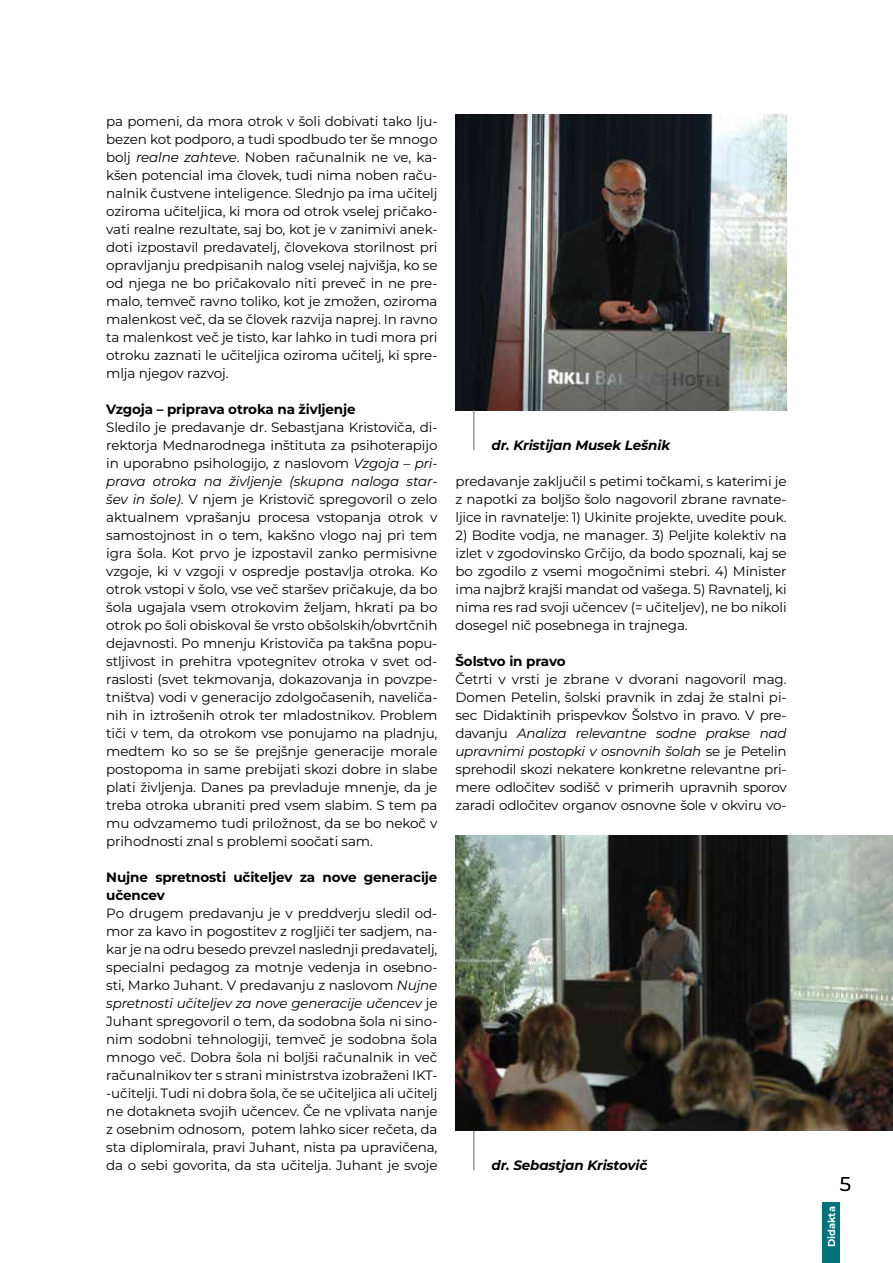
<style>
.page{position:relative;width:893px;height:1263px;background:#fff}
.page>*{position:absolute;margin:0;border:0;box-sizing:border-box;transform-origin:0 0}
.t1{font:19.8px "Montserrat";color:#000}
.t2{font:13.5px/18px "Montserrat";letter-spacing:-.01em;color:#000;text-align:justify}
.t3{font:700 13.5px/18px "Montserrat";letter-spacing:-.01em;color:#000}
.t4{font:italic 700 13.5px "Montserrat";letter-spacing:-.01em;color:#000}
.t5{font:700 9.9px "Montserrat";color:#fff}
.s1{font-style:italic}
</style>
<div class="page">
<div style="left:823px;top:1203px;width:17px;height:60px;background:#00727b"></div>
<img style="left:455px;top:115px;width:332px;height:295px">
<img style="left:455px;top:835px;width:438px;height:296px">
<hr style="left:473px;top:410px;width:2px;height:40px;background:#939598">
<hr style="left:473px;top:1131px;width:2px;height:39px;background:#939598">
<p class="t2" style="left:106px;top:112px;width:333px">pa pomeni, da mora otrok v šoli dobivati tako lju&shy;bezen kot podporo, a tudi spodbudo ter še mnogo bolj <span class="s1">realne zahteve</span>. Noben računalnik ne ve, ka&shy;kšen potencial ima človek, tudi nima noben raču&shy;nalnik čustvene inteligence. Slednjo pa ima učitelj oziroma učiteljica, ki mora od otrok vselej pričako&shy;vati realne rezultate, saj bo, kot je v zanimivi anek&shy;doti izpostavil predavatelj, človekova storilnost pri opravljanju predpisanih nalog vselej najvišja, ko se od njega ne bo pričakovalo niti preveč in ne pre&shy;malo, temveč ravno toliko, kot je zmožen, oziroma malenkost več, da se človek razvija naprej. In ravno ta malenkost več je tisto, kar lahko in tudi mora pri otroku zaznati le učiteljica oziroma učitelj, ki spre&shy;mlja njegov razvoj.</p>
<p class="t3" style="left:106px;top:399px;width:251px">Vzgoja – priprava otroka na življenje</p>
<p class="t2" style="left:106px;top:418px;width:333px">Sledilo je predavanje dr. Sebastjana Kristoviča, di&shy;rektorja Mednarodnega inštituta za psihoterapijo in uporabno psihologijo, z naslovom <span class="s1">Vzgoja – pri&shy;prava otroka na življenje (skupna naloga star&shy;šev in šole)</span>. V njem je Kristovič spregovoril o zelo aktualnem vprašanju procesa vstopanja otrok v samostojnost in o tem, kakšno vlogo naj pri tem igra šola. Kot prvo je izpostavil zanko permisivne vzgoje, ki v vzgoji v ospredje postavlja otroka. Ko otrok vstopi v šolo, vse več staršev pričakuje, da bo šola ugajala vsem otrokovim željam, hkrati pa bo otrok po šoli obiskoval še vrsto obšolskih/obvrtčnih dejavnosti. Po mnenju Kristoviča pa takšna popu&shy;stljivost in prehitra vpotegnitev otroka v svet od&shy;raslosti (svet tekmovanja, dokazovanja in povzpe&shy;tništva) vodi v generacijo zdolgočasenih, naveliča&shy;nih in iztrošenih otrok ter mladostnikov. Problem tiči v tem, da otrokom vse ponujamo na pladnju, medtem ko so se še prejšnje generacije morale postopoma in same prebijati skozi dobre in slabe plati življenja. Danes pa prevladuje mnenje, da je treba otroka ubraniti pred vsem slabim. S tem pa mu odvzamemo tudi priložnost, da se bo nekoč v prihodnosti znal s problemi soočati sam.</p>
<p class="t3" style="left:106px;top:867px;width:333px">Nujne spretnosti učiteljev za nove generacije učencev</p>
<p class="t2" style="left:106px;top:904px;width:333px">Po drugem predavanju je v preddverju sledil od&shy;mor za kavo in pogostitev z rogljiči ter sadjem, na&shy;kar je na odru besedo prevzel naslednji predavatelj, specialni pedagog za motnje vedenja in osebno&shy;sti, Marko Juhant. V predavanju z naslovom <span class="s1">Nujne spretnosti učiteljev za nove generacije učencev</span> je Juhant spregovoril o tem, da sodobna šola ni sino&shy;nim sodobni tehnologiji, temveč je sodobna šola mnogo več. Dobra šola ni boljši računalnik in več računalnikov ter s strani ministrstva izobraženi IKT--učitelji. Tudi ni dobra šola, če se učiteljica ali učitelj ne dotakneta svojih učencev. Če ne vplivata nanje z osebnim odnosom, potem lahko sicer rečeta, da sta diplomirala, pravi Juhant, nista pa upravičena, da o sebi govorita, da sta učitelja. Juhant je svoje</p>
<p class="t4" style="left:491px;top:435px;width:180px">dr. Kristijan Musek Lešnik</p>
<p class="t2" style="left:455px;top:471px;width:333px">predavanje zaključil s petimi točkami, s katerimi je z napotki za boljšo šolo nagovoril zbrane ravnate&shy;ljice in ravnatelje: 1) Ukinite projekte, uvedite pouk.</p>
<p class="t2" style="left:455px;top:525px;width:333px">2) Bodite vodja, ne manager. 3) Peljite kolektiv na izlet v zgodovinsko Grčijo, da bodo spoznali, kaj se bo zgodilo z vsemi mogočnimi stebri. 4) Minister ima najbrž krajši mandat od vašega. 5) Ravnatelj, ki nima res rad svoji učencev (= učiteljev), ne bo nikoli dosegel nič posebnega in trajnega.</p>
<p class="t3" style="left:455px;top:651px;width:112px">Šolstvo in pravo</p>
<p class="t2" style="left:455px;top:669px;width:333px">Četrti v vrsti je zbrane v dvorani nagovoril mag.<br>Domen Petelin, šolski pravnik in zdaj že stalni pi&shy;sec Didaktinih prispevkov Šolstvo in pravo. V pre&shy;davanju <span class="s1">Analiza relevantne sodne prakse nad upravnimi postopki v osnovnih šolah</span> se je Petelin sprehodil skozi nekatere konkretne relevantne pri&shy;mere odločitev sodišč v primerih upravnih sporov zaradi odločitev organov osnovne šole v okviru vo-</p>
<p class="t4" style="left:491px;top:1155px;width:157px">dr. Sebastjan Kristovič</p>
<h1 class="t1" style="left:840px;top:1170px;width:13px">5</h1>
<p class="t5" style="left:824px;top:1247px;width:43px;rotate:-90deg">Didakta</p>
</div>
